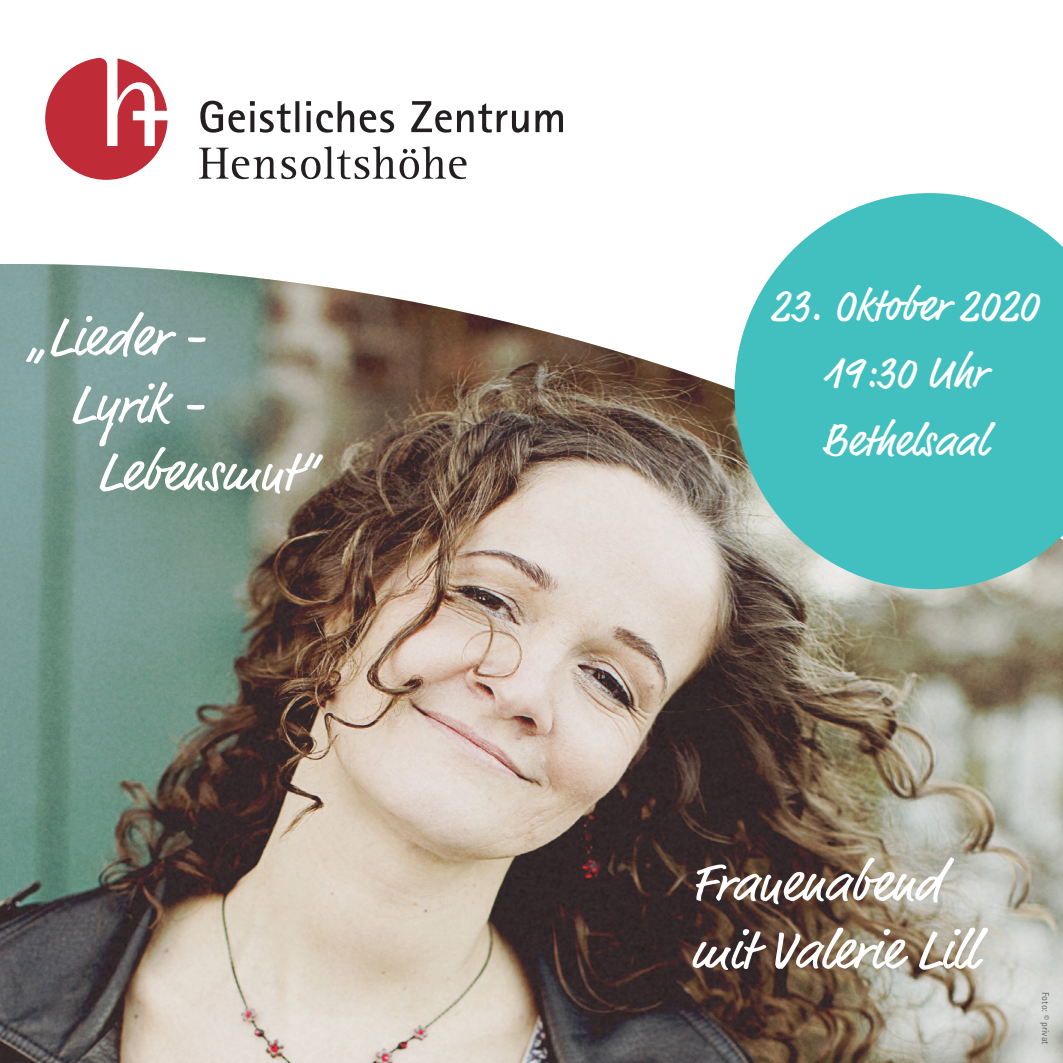
<style>
.page{position:relative;width:1063px;height:1063px;background:#fff}
.page>*{position:absolute;margin:0;border:0;box-sizing:border-box;transform-origin:0 0}
.t1{font:55px/67.5px "Market";color:#fff}
.t2{font:45px/67.5px "Market";color:#fff;text-align:center}
.t3{font:10px "Rotis Sans Serif Std";color:#636366}
</style>
<div class="page">
<img style="left:0;top:264px;width:1063px;height:799px">
<svg style="left:735px;top:193px;width:328px;height:396px;background:#5bc3c2"></svg>
<svg style="left:199px;top:146px;width:268px;height:33px"></svg>
<svg style="left:200px;top:101px;width:363px;height:32px"></svg>
<svg style="left:45px;top:58px;width:123px;height:122px"></svg>
<p class="t1" style="left:28px;top:308px;width:180px">„Lieder -</p>
<p class="t1" style="left:69px;top:375px;width:138px">Lyrik -</p>
<p class="t1" style="left:96px;top:443px;width:221px">Lebensmut“</p>
<p class="t2" style="left:770px;top:275px;width:270px">23. Oktober 2020<br>19:30 Uhr<br>Bethelsaal</p>
<p class="t1" style="left:691px;top:853px;width:288px">Frauenabend mit Valerie Lill</p>
<p class="t3" style="left:1052px;top:992px;width:54px;rotate:90deg">Foto: © privat</p>
</div>
